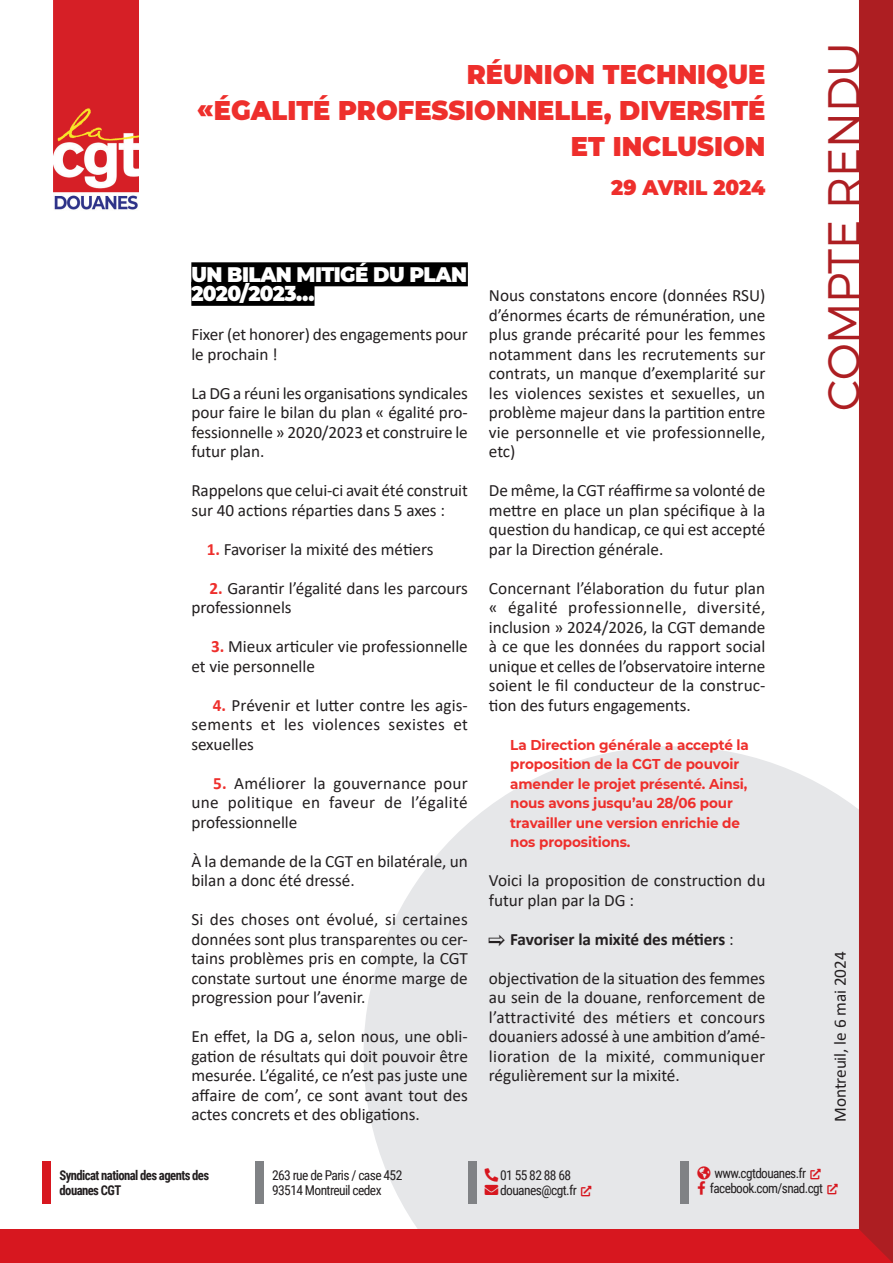
<style>
.page{position:relative;width:893px;height:1263px;background:#fff}
.page>*{position:absolute;margin:0;border:0;box-sizing:border-box;transform-origin:0 0}
.t1{font:300 45px "Montserrat";letter-spacing:-.01em;color:#ad1e22}
.t2{font:900 27px/36px "Montserrat";color:#ee2f2c;text-align:right;scale:.95 1}
.t3{font:900 21px/19.5px "Montserrat";letter-spacing:-.03em;color:#fff;scale:.95 1}
.t4{font:900 21px "Montserrat";color:#ee2f2c;scale:.95 1}
.t5{font:17.25px/19.5px "Calibri";letter-spacing:-.005em;color:#231f20;text-align:justify}
.t6{font:700 17.25px "Calibri";letter-spacing:-.005em;color:#231f20}
.t7{font:700 14.25px/19.5px "Montserrat";letter-spacing:-.005em;color:#ee2f2c;scale:.95 1}
.t8{font:13.5px/15px "Roboto Condensed";letter-spacing:-.045em;color:#231f20}
.t9{font:700 13.5px/15px "Roboto Condensed";letter-spacing:-.045em;color:#231f20;scale:.94 1}
.s1{font-weight:700;color:#ee2f2c}
.s2{font-family:"Pointers";font-weight:400}
.s3{font-weight:400}
.s4{color:#d7171f}
</style>
<div class="page">
<svg style="left:364px;top:746px;width:495px;height:483px;background:#e8e9eb"></svg>
<div style="left:43px;top:1161px;width:8px;height:42px;background:#d7171f"></div>
<div style="left:255px;top:1161px;width:9px;height:42px;background:#808285"></div>
<div style="left:468px;top:1161px;width:8px;height:42px;background:#808285"></div>
<div style="left:680px;top:1161px;width:9px;height:42px;background:#808285"></div>
<div style="left:0;top:1229px;width:893px;height:34px;background:#d7171f"></div>
<div style="left:859px;top:0;width:34px;height:1263px;background:#ad1e22"></div>
<img style="left:53px;top:0;width:85px;height:210px">
<div style="left:191px;top:262px;width:277px;height:24px;background:#000"></div>
<div style="left:191px;top:282px;width:124px;height:24px;background:#000"></div>
<svg style="left:485px;top:1168px;width:13px;height:27px"></svg>
<svg style="left:581px;top:1186px;width:10px;height:10px"></svg>
<svg style="left:811px;top:1168px;width:10px;height:11px"></svg>
<svg style="left:697px;top:1166px;width:13px;height:28px"></svg>
<svg style="left:827px;top:1183px;width:11px;height:11px"></svg>
<h2 class="t2" style="left:197px;top:55px;width:600px">RÉUNION TECHNIQUE<br>«ÉGALITÉ PROFESSIONNELLE, DIVERSITÉ<br>ET INCLUSION</h2>
<p class="t4" style="left:611px;top:171px;width:164px">29 AVR IL 2024</p>
<p class="t3" style="left:191px;top:263px;width:292px">UN BILAN MITIGÉ DU PLAN<br>2020/2023…</p>
<p class="t5" style="left:191px;top:324px;width:278px">Fixer (et honorer) des engagements pour le prochain !</p>
<p class="t5" style="left:191px;top:383px;width:278px">La DG a réuni les organisations syndicales pour faire le bilan du plan « égalité pro&shy;fessionnelle » 2020/2023 et construire le futur plan.</p>
<p class="t5" style="left:191px;top:480px;width:278px">Rappelons que celui-ci avait été construit sur 40 actions réparties dans 5 axes :</p>
<p class="t5" style="left:207px;top:539px;width:228px"><span class="s1">1.</span> Favoriser la mixité des métiers</p>
<p class="t5" style="left:191px;top:578px;width:278px;text-indent:18px"><span class="s1">2.</span> Garantir l’égalité dans les parcours professionnels</p>
<p class="t5" style="left:191px;top:636px;width:278px;text-indent:20px"><span class="s1">3.</span> Mieux articuler vie professionnelle et vie personnelle</p>
<p class="t5" style="left:191px;top:695px;width:278px;text-indent:21px"><span class="s1">4.</span> Prévenir et lutter contre les agis&shy;sements et les violences sexistes et sexuelles</p>
<p class="t5" style="left:191px;top:773px;width:278px;text-indent:22px"><span class="s1">5.</span> Améliorer la gouvernance pour une politique en faveur de l’égalité professionnelle</p>
<p class="t5" style="left:191px;top:851px;width:278px">À la demande de la CGT en bilatérale, un bilan a donc été dressé.</p>
<p class="t5" style="left:191px;top:909px;width:278px">Si des choses ont évolué, si certaines données sont plus transparentes ou cer&shy;tains problèmes pris en compte, la CGT constate surtout une énorme marge de progression pour l’avenir.</p>
<p class="t5" style="left:191px;top:1026px;width:278px">En effet, la DG a, selon nous, une obli&shy;gation de résultats qui doit pouvoir être mesurée. L’égalité, ce n’est pas juste une affaire de com’, ce sont avant tout des actes concrets et des obligations.</p>
<p class="t5" style="left:489px;top:285px;width:278px">Nous constatons encore (données RSU) d’énormes écarts de rémunération, une plus grande précarité pour les femmes notamment dans les recrutements sur contrats, un manque d’exemplarité sur les violences sexistes et sexuelles, un problème majeur dans la partition entre vie personnelle et vie professionnelle, etc)</p>
<p class="t5" style="left:489px;top:480px;width:278px">De même, la CGT réaffirme sa volonté de mettre en place un plan spécifique à la question du handicap, ce qui est accepté par la Direction générale.</p>
<p class="t5" style="left:489px;top:578px;width:278px">Concernant l’élaboration du futur plan « égalité professionnelle, diversité, inclusion » 2024/2026, la CGT demande à ce que les données du rapport social unique et celles de l’observatoire interne soient le fil conducteur de la construc&shy;tion des futurs engagements.</p>
<p class="t7" style="left:510px;top:734px;width:253px">La Direction générale a accepté la proposition de la CGT de pouvoir amender le projet présenté. Ainsi, nous avons jusqu’au 28/06 pour travailler une version enrichie de nos propositions.</p>
<p class="t5" style="left:489px;top:870px;width:278px">Voici la proposition de construction du futur plan par la DG :</p>
<p class="t6" style="left:489px;top:927px;width:246px"><span class="s2">'</span> Favoriser la mixité des métiers <span class="s3">:</span></p>
<p class="t5" style="left:489px;top:968px;width:278px">objectivation de la situation des femmes au sein de la douane, renforcement de l’attractivité des métiers et concours douaniers adossé à une ambition d’amé&shy;lioration de la mixité, communiquer régulièrement sur la mixité.</p>
<h1 class="t1" style="left:816px;top:411px;width:369px;rotate:-90deg">compte rendu</h1>
<p class="t5" style="left:830px;top:1122px;width:172px;rotate:-90deg">Montreuil, le 6 mai 2024</p>
<p class="t9" style="left:60px;top:1167px;width:161px">Syndicat national des agents des douanes CGT</p>
<p class="t8" style="left:272px;top:1167px;width:132px">263 rue de Paris / case 452<br>93514 Montreuil cedex</p>
<p class="t8" style="left:500px;top:1167px;width:93px;text-indent:-15px"><span class="s4">□■●▼</span> 01 55 82 88 68 douanes@cgt.fr <span class="s4">▼■●●■●▼</span></p>
<p class="t8" style="left:697px;top:1165px;width:125px"><span class="s4">●□▲</span> www.cgtdouanes.fr <span class="s4">▼■●●■●▼</span></p>
<p class="t8" style="left:697px;top:1180px;width:142px"><span class="s4">□□</span> facebook.com/snad.cgt <span class="s4">▼■●●■●▼</span></p>
</div>
